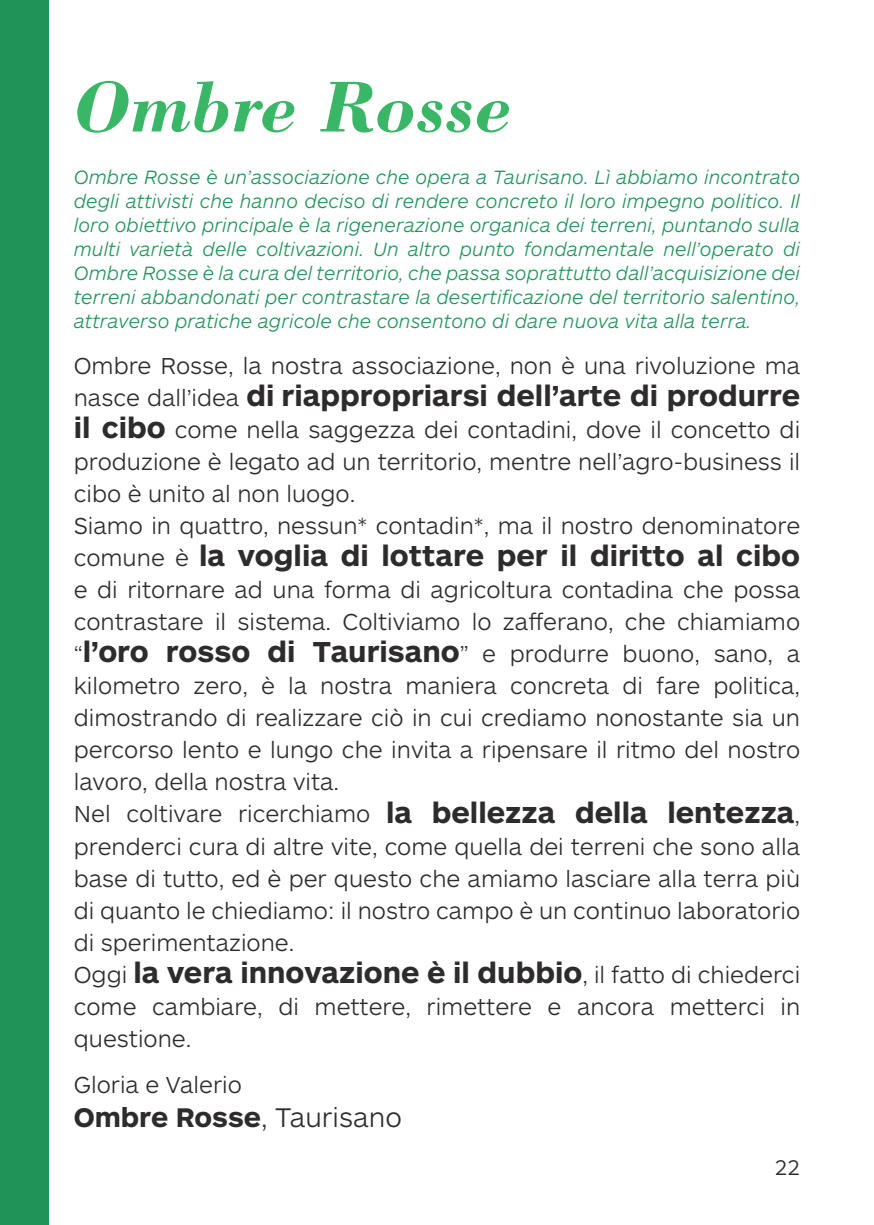
<style>
.page{position:relative;width:874px;height:1225px;background:#fff}
.page>*{position:absolute;margin:0;border:0;box-sizing:border-box;transform-origin:0 0}
.t1{font:italic 700 76px "Bodoni BT";color:#3ab667}
.t2{font:700 30px "ARS Maquette Pro";color:#2e2b2c}
.t3{font:700 28px "ARS Maquette Pro";color:#2e2b2c}
.t4{font:300 24px/32px "ARS Maquette Pro";color:#2e2b2c}
.t5{font:300 22px "ARS Maquette Pro";color:#2e2b2c}
.t6{font:italic 300 20px/24px "ARS Maquette Pro";color:#209359;text-align:justify}
.s1{font-weight:300;font-size:24px}
.s2{font-weight:700;font-size:30px}
.s3{font-weight:300}
</style>
<div class="page">
<div style="left:0;top:0;width:48px;height:1225px;background:#209359"></div>
<h1 class="t1" style="left:74px;top:59px;width:441px">Ombre Rosse</h1>
<p class="t6" style="left:74px;top:164px;width:727px">Ombre Rosse è un’associazione che opera a Taurisano. Lì abbiamo incontrato degli attivisti che hanno deciso di rendere concreto il loro impegno politico. Il loro obiettivo principale è la rigenerazione organica dei terreni, puntando sulla multi varietà delle coltivazioni. Un altro punto fondamentale nell’operato di Ombre Rosse è la cura del territorio, che passa soprattutto dall’acquisizione dei terreni abbandonati per contrastare la desertificazione del territorio salentino, attraverso pratiche agricole che consentono di dare nuova vita alla terra.</p>
<p class="t4" style="left:74px;top:349px;width:727px">Ombre Rosse, la nostra associazione, non è una rivoluzione ma</p>
<p class="t2" style="left:74px;top:376px;width:727px"><span class="s1">nasce dall’idea</span> di riappropriarsi dell’arte di produrre</p>
<p class="t4" style="left:74px;top:413px;width:727px"><span class="s2">il cibo</span> come nella saggezza dei contadini, dove il concetto di produzione è legato ad un territorio, mentre nell’agro-business il cibo è unito al non luogo.<br>Siamo in quattro, nessun* contadin*, ma il nostro denominatore</p>
<p class="t2" style="left:74px;top:536px;width:727px"><span class="s1">comune è</span> la voglia di lottare per il diritto al cibo</p>
<p class="t4" style="left:74px;top:573px;width:727px">e di ritornare ad una forma di agricoltura contadina che possa contrastare il sistema. Coltiviamo lo zafferano, che chiamiamo “<span class="s2">l’oro rosso di Taurisano</span>” e produrre buono, sano, a kilometro zero, è la nostra maniera concreta di fare politica, dimostrando di realizzare ciò in cui crediamo nonostante sia un percorso lento e lungo che invita a ripensare il ritmo del nostro lavoro, della nostra vita.<br>Nel coltivare ricerchiamo <span class="s2">la bellezza della lentezza</span>, prenderci cura di altre vite, come quella dei terreni che sono alla base di tutto, ed è per questo che amiamo lasciare alla terra più di quanto le chiediamo: il nostro campo è un continuo laboratorio di sperimentazione.</p>
<p class="t2" style="left:74px;top:952px;width:727px"><span class="s1">Oggi</span> la vera innovazione è il dubbio<span class="s1">, il fatto di chiederci</span></p>
<p class="t4" style="left:74px;top:989px;width:727px">come cambiare, di mettere, rimettere e ancora metterci in questione.</p>
<p class="t4" style="left:74px;top:1067px;width:169px">Gloria e Valerio</p>
<p class="t3" style="left:74px;top:1098px;width:329px">Ombre Rosse<span class="s3">, Taurisano</span></p>
<p class="t5" style="left:774px;top:1152px;width:27px">22</p>
</div>
